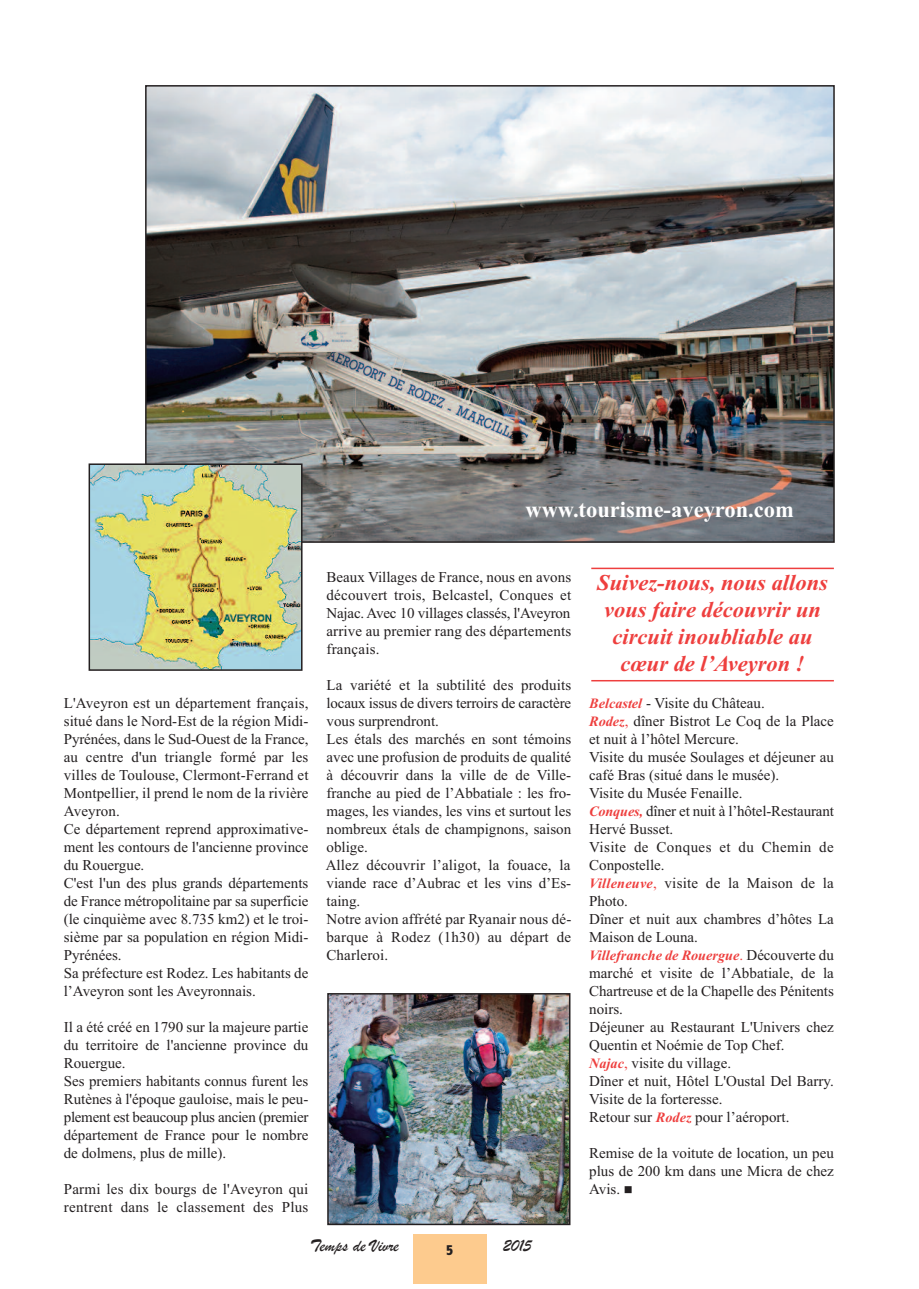
<style>
.page{position:relative;width:919px;height:1289px;background:#fff}
.page>*{position:absolute;margin:0;border:0;box-sizing:border-box;transform-origin:0 0}
.t1{font:italic 700 22.5px/27px "Times New Roman";color:#ee3f3e;text-align:center}
.t2{font:700 22.5px "Times New Roman";color:#fff}
.t3{font:18px "Brush Script";color:#231f20}
.t4{font:15px/18px "Times New Roman";color:#231f20}
.t5{font:15px/18px "Times New Roman";letter-spacing:.02em;color:#231f20}
.t6{font:800 condensed 15px "Abadi";color:#231f20}
.t7{font:italic 700 14.25px "Times New Roman";color:#ee3f3e}
.s1{font-weight:700;font-style:italic;font-size:14.25px;color:#ee3f3e}
.s2{color:#ee3f3e}
.s3{font-weight:400;font-style:normal;font-size:15px}
.s4{font-weight:400;font-style:normal;font-size:15px;color:#231f20}
</style>
<div class="page">
<div style="left:413px;top:1233px;width:73px;height:50px;background:#fdcb8e"></div>
<img style="left:148px;top:88px;width:683px;height:452px">
<img style="left:92px;top:466px;width:207px;height:201px">
<div style="left:89px;top:463px;width:213px;height:207px;border:2px solid #231f20"></div>
<hr style="left:591px;top:567px;width:242px;height:2px;background:#ee3f3e">
<hr style="left:591px;top:680px;width:242px;height:1px;background:#ee3f3e">
<img style="left:330px;top:996px;width:237px;height:226px">
<div style="left:327px;top:993px;width:243px;height:232px;border:2px solid #231f20"></div>
<h1 class="t2" style="left:525px;top:496px;width:270px">www.tourisme-aveyron.com</h1>
<p class="t4" style="left:64px;top:693px;width:246px">L'Aveyron est un département français, situé dans le Nord-Est de la région Midi-Pyrénées, dans le Sud-Ouest de la France, au centre d'un triangle formé par les villes de Toulouse, Clermont-Ferrand et Montpellier, il prend le nom de la rivière Aveyron.<br>Ce département reprend approximative&shy;ment les contours de l'ancienne province du Rouergue.<br>C'est l'un des plus grands départements de France métropolitaine par sa superficie (le cinquième avec 8.735 km2) et le troi&shy;sième par sa population en région Midi-Pyrénées.<br>Sa préfecture est Rodez. Les habitants de l’Aveyron sont les Aveyronnais.</p>
<p class="t4" style="left:64px;top:1017px;width:246px">Il a été créé en 1790 sur la majeure partie du territoire de l'ancienne province du Rouergue.<br>Ses premiers habitants connus furent les Rutènes à l'époque gauloise, mais le peu&shy;plement est beaucoup plus ancien (premier département de France pour le nombre de dolmens, plus de mille).</p>
<p class="t5" style="left:64px;top:1179px;width:246px">Parmi les dix bourgs de l'Aveyron qui rentrent dans le classement des Plus</p>
<p class="t4" style="left:326px;top:567px;width:246px;text-align:justify">Beaux Villages de France, nous en avons découvert trois, Belcastel, Conques et Najac. Avec 10 villages classés, l'Aveyron arrive au premier rang des départements français.</p>
<p class="t4" style="left:325px;top:675px;width:247px">La variété et la subtilité des produits locaux issus de divers terroirs de caractère vous surprendront.<br>Les étals des marchés en sont témoins avec une profusion de produits de qualité à découvrir dans la ville de de Ville&shy;franche au pied de l’Abbatiale : les fro&shy;mages, les viandes, les vins et surtout les nombreux étals de champignons, saison oblige.<br>Allez découvrir l’aligot, la fouace, la viande race d’Aubrac et les vins d’Es&shy;taing.<br>Notre avion affrété par Ryanair nous dé&shy;barque à Rodez (1h30) au départ de<br>Charleroi.</p>
<h1 class="t1" style="left:597px;top:569px;width:232px">Suivez-nous, nous allons vous faire découvrir un circuit inoubliable au cœur de l’Aveyron !</h1>
<p class="t4" style="left:589px;top:693px;width:246px"><span class="s1">Belcastel</span> - Visite du Château.<br><span class="s1">Rodez</span><span class="s2">,</span> dîner Bistrot Le Coq de la Place et nuit à l’hôtel Mercure.<br>Visite du musée Soulages et déjeuner au café Bras (situé dans le musée).<br>Visite du Musée Fenaille.<br><span class="s1">Conques,</span> dîner et nuit à l’hôtel-Restaurant<br>Hervé Busset.<br>Visite de Conques et du Chemin de<br>Conpostelle.<br><span class="s1">Villeneuve</span><span class="s2">,</span> visite de la Maison de la<br>Photo.<br>Dîner et nuit aux chambres d’hôtes La<br>Maison de Louna.</p>
<p class="t7" style="left:589px;top:946px;width:246px">Villefranche de Rouergue<span class="s3">.</span> <span class="s4">Découverte du</span></p>
<p class="t4" style="left:589px;top:963px;width:246px">marché et visite de l’Abbatiale, de la<br>Chartreuse et de la Chapelle des Pénitents noirs.<br>Déjeuner au Restaurant L'Univers chez<br>Quentin et Noémie de Top Chef.<br><span class="s1">Najac</span><span class="s2">,</span> visite du village.<br>Dîner et nuit, Hôtel L'Oustal Del Barry.<br>Visite de la forteresse.<br>Retour sur <span class="s1">Rodez</span> pour l’aéroport.</p>
<p class="t4" style="left:589px;top:1143px;width:246px;text-align:justify">Remise de la voitute de location, un peu plus de 200 km dans une Micra de chez Avis. ■</p>
<p class="t3" style="left:310px;top:1234px;width:90px">Temps de Vivre</p>
<p class="t3" style="left:503px;top:1234px;width:30px">2015</p>
<p class="t6" style="left:446px;top:1241px;width:9px">5</p>
</div>
